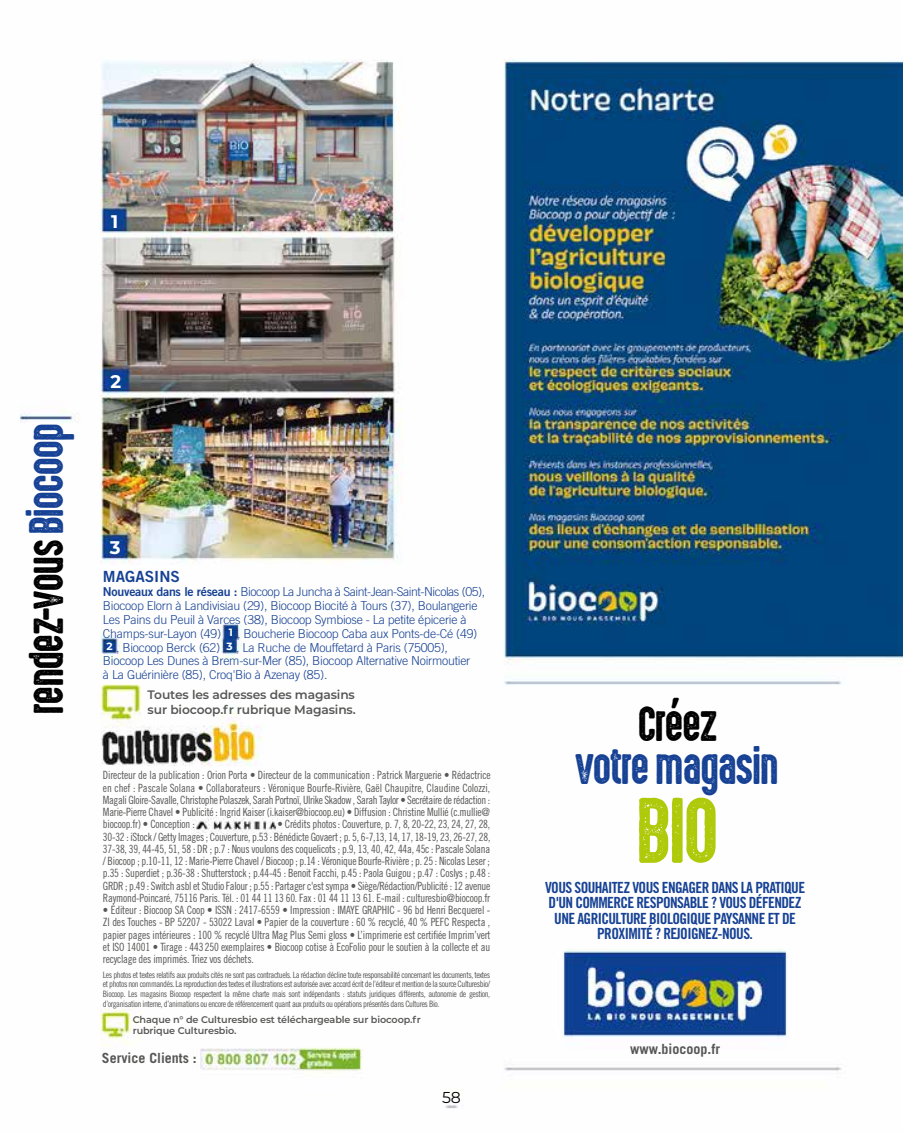
<style>
.page{position:relative;width:903px;height:1132px;background:#fff}
.page>*{position:absolute;margin:0;border:0;box-sizing:border-box;transform-origin:0 0}
.t1{font:83.65px "High Voltage Rough";color:#afca0b}
.t2{font:44.45px "High Voltage Rough";letter-spacing:-.05em;color:#164194}
.t3{font:44.45px "High Voltage Rough";letter-spacing:-.05em;color:#000}
.t4{font:43.75px "High Voltage Rough";letter-spacing:-.05em;color:#000}
.t5{font:700 18.2px "Montserrat";color:#fff}
.t6{font:15.75px "Montserrat";color:#000}
.t7{font:15.4px/15.4px "Trade Gothic LT Std Bd Cn 20";letter-spacing:-.04em;color:#164194;text-align:center}
.t8{font:15.4px "Trade Gothic LT Std Bd 2";color:#164194}
.t9{font:700 14px "Trade Gothic LT Std";color:#575756}
.t10{font:300 12.25px/13.8px "Trade Gothic LT Std";letter-spacing:-.02em;color:#164194}
.t11{font:600 12.25px/14.9px "Montserrat";letter-spacing:-.01em;color:#575756}
.t12{font:11.38px/12.2px "Trade Gothic LT Std Cn 18";letter-spacing:-.02em;color:#575756;text-align:justify;scale:.95 1}
.t13{font:600 9.62px/11.4px "Montserrat";letter-spacing:-.01em;color:#575756}
.t14{font:8.75px/9.6px "Trade Gothic LT Std Cn 18";letter-spacing:-.05em;color:#575756;text-align:justify}
.s1{color:#164194}
.s2{font-family:"Trade Gothic LT Std Bd 2";font-weight:400}
</style>
<div class="page">
<img style="left:20px;top:59px;width:883px;height:1050px">
<h3 class="t5" style="left:111px;top:208px;width:9px">1</h3>
<h3 class="t4" style="left:23px;top:714px;width:294px;rotate:-90deg">rendez-vous <span class="s1">Biocoop</span></h3>
<h3 class="t5" style="left:111px;top:368px;width:12px">2</h3>
<h3 class="t5" style="left:110px;top:534px;width:12px">3</h3>
<h3 class="t8" style="left:103px;top:567px;width:78px">MAGASINS</h3>
<p class="t10" style="left:103px;top:584px;width:384px"><span class="s2">Nouveaux dans le réseau :</span> Biocoop La Juncha à Saint-Jean-Saint-Nicolas (05), Biocoop Elorn à Landivisiau (29), Biocoop Biocité à Tours (37), Boulangerie Les Pains du Peuil à Varces (38), Biocoop Symbiose - La petite épicerie à Champs-sur-Layon (49) <sup>1</sup> , Boucherie Biocoop Caba aux Ponts-de-Cé (49)<br><sup>2</sup> , Biocoop Berck (62) <sup>3</sup> , La Ruche de Mouffetard à Paris (75005), Biocoop Les Dunes à Brem-sur-Mer (85), Biocoop Alternative Noirmoutier<br>à La Guérinière (85), Croq'Bio à Azenay (85).</p>
<p class="t11" style="left:148px;top:686px;width:210px">Toutes les adresses des magasins sur biocoop.fr rubrique Magasins.</p>
<h2 class="t3" style="left:637px;top:699px;width:82px">Créez</h2>
<h2 class="t2" style="left:575px;top:742px;width:206px">votre magasin</h2>
<h1 class="t1" style="left:635px;top:784px;width:87px">BIO</h1>
<h3 class="t7" style="left:545px;top:879px;width:262px">VOUS SOUHAITEZ VOUS ENGAGER DANS LA PRATIQUE D'UN COMMERCE RESPONSABLE ? VOUS DÉFENDEZ UNE AGRICULTURE BIOLOGIQUE PAYSANNE ET DE PROXIMITÉ ? REJOIGNEZ-NOUS.</h3>
<p class="t12" style="left:103px;top:768px;width:409px">Directeur de la publication : Orion Porta • Directeur de la communication : Patrick Marguerie • Rédactrice en chef : Pascale Solana • Collaborateurs : Véronique Bourfe-Rivière, Gaël Chaupitre, Claudine Colozzi, Magali Gloire-Savalle, Christophe Polaszek, Sarah Portnoï, Ulrike Skadow , Sarah Taylor • Secrétaire de rédaction :<br>Marie-Pierre Chavel • Publicité : Ingrid Kaiser (i.kaiser@biocoop.eu) • Diffusion : Christine Mullié (c.mullie@ biocoop.fr) • Conception :</p>
<p class="t12" style="left:103px;top:817px;width:409px;text-indent:175px">• Crédits photos : Couverture, p. 7, 8, 20-22, 23, 24, 27, 28, 30-32 : iStock / Getty Images ; Couverture, p.53 : Bénédicte Govaert ; p. 5, 6-7,13, 14, 17, 18-19, 23, 26-27, 28, 37-38, 39, 44-45, 51, 58 : DR ; p.7 : Nous voulons des coquelicots ; p.9, 13, 40, 42, 44a, 45c : Pascale Solana / Biocoop ; p.10-11, 12 : Marie-Pierre Chavel / Biocoop ; p.14 : Véronique Bourfe-Rivière ; p. 25 : Nicolas Leser ; p.35 : Superdiet ; p.36-38 : Shutterstock ; p.44-45 : Benoit Facchi, p.45 : Paola Guigou ; p.47 : Coslys ; p.48 :<br>GRDR ; p.49 : Switch asbl et Studio Falour ; p.55 : Partager c'est sympa • Siège/Rédaction/Publicité : 12 avenue Raymond-Poincaré, 75116 Paris. Tél. : 01 44 11 13 60. Fax : 01 44 11 13 61. E-mail : culturesbio@biocoop.fr</p>
<p class="t12" style="left:103px;top:903px;width:410px">• Éditeur : Biocoop SA Coop • ISSN : 2417-6559 • Impression : IMAYE GRAPHIC - 96 bd Henri Becquerel - ZI des Touches - BP 52207 - 53022 Laval • Papier de la couverture : 60 % recyclé, 40 % PEFC Respecta , papier pages intérieures : 100 % recyclé Ultra Mag Plus Semi gloss • L’imprimerie est certifiée Imprim’vert et ISO 14001 • Tirage : 443 250 exemplaires • Biocoop cotise à EcoFolio pour le soutien à la collecte et au recyclage des imprimés. Triez vos déchets.</p>
<p class="t14" style="left:103px;top:969px;width:389px">Les photos et textes relatifs aux produits cités ne sont pas contractuels. La rédaction décline toute responsabilité concernant les documents, textes et photos non commandés. La reproduction des textes et illustrations est autorisée avec accord écrit de l’éditeur et mention de la source Culturesbio/ Biocoop. Les magasins Biocoop respectent la même charte mais sont indépendants : statuts juridiques différents, autonomie de gestion, d’organisation interne, d’animations ou encore de référencement quant aux produits ou opérations présentés dans Cultures Bio.</p>
<p class="t13" style="left:133px;top:1013px;width:289px">Chaque n° de Culturesbio est téléchargeable sur biocoop.fr rubrique Culturesbio.</p>
<p class="t9" style="left:102px;top:1048px;width:96px">Service Clients :</p>
<p class="t9" style="left:630px;top:1039px;width:91px">www.biocoop.fr</p>
<h3 class="t6" style="left:442px;top:1086px;width:20px">58</h3>
</div>
